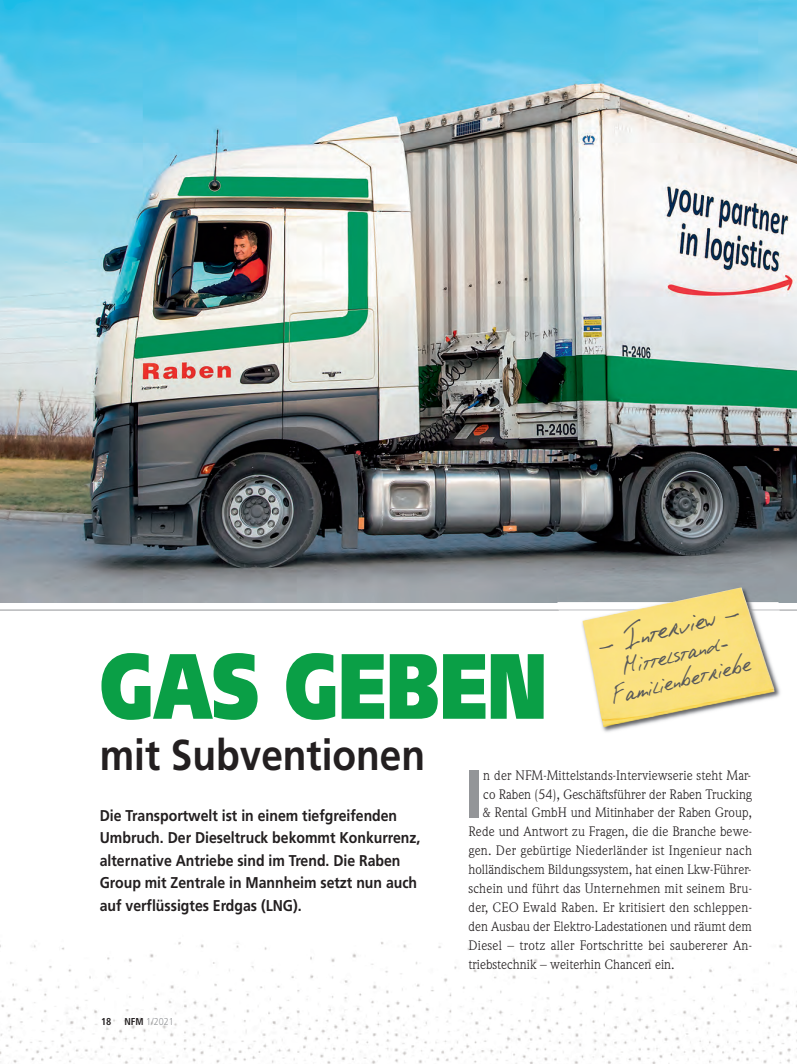
<style>
.page{position:relative;width:797px;height:1064px;background:#fff}
.page>*{position:absolute;margin:0;border:0;box-sizing:border-box;transform-origin:0 0}
.t1{font:900 92.5px "Frutiger";letter-spacing:-.005em;color:#0a9f46;scale:.75 1}
.t2{font:700 67.75px "Frutiger";color:#939598}
.t3{font:700 43.12px "Frutiger";color:#231f20;scale:.9 1}
.t4{font:31.25px "Phont Phreak's Handwriting";color:#57585a;scale:.9 1}
.t5{font:27.5px "Phont Phreak's Handwriting";color:#57585a;scale:.9 1}
.t6{font:700 15.62px/22.5px "Frutiger";color:#231f20;scale:.9 1}
.t7{font:13.5px "Weidemann";letter-spacing:.005em;color:#231f20}
.t8{font:300 10px "Frutiger";color:#939598;scale:.9 1}
.t9{font:700 condensed 10px "Frutiger";color:#231f20}
.s1{font-weight:700;font-stretch:condensed;color:#231f20}
</style>
<div class="page">
<img style="left:0;top:0;width:797px;height:602px">
<svg style="left:0;top:609px;width:797px;height:455px"></svg>
<img style="left:557px;top:602px;width:222px;height:8px">
<img style="left:554px;top:545px;width:224px;height:57px">
<img style="left:558px;top:610px;width:237px;height:138px">
<img style="left:681px;top:692px;width:93px;height:19px">
<p class="t4" style="left:592px;top:626px;width:164px;rotate:-14deg">- Interview -</p>
<p class="t5" style="left:618px;top:650px;width:122px;rotate:-14deg">Mittelstand–</p>
<p class="t1" style="left:100px;top:630px;width:597px">GAS GEBEN</p>
<p class="t5" style="left:608px;top:679px;width:159px;rotate:-14deg">Familienbetriebe</p>
<p class="t3" style="left:100px;top:729px;width:363px">mit Subventionen</p>
<p class="t6" style="left:100px;top:804px;width:358px">Die Transportwelt ist in einem tiefgreifenden Umbruch. Der Dieseltruck bekommt Konkurrenz, alternative Antriebe sind im Trend. Die Raben Group mit Zentrale in Mannheim setzt nun auch auf verflüssigtes Erdgas (LNG).</p>
<p class="t2" style="left:464px;top:754px;width:20px">I</p>
<p class="t7" style="left:483px;top:767px;width:269px">n der NFM-Mittelstands-Interviewserie steht Mar-</p>
<p class="t7" style="left:483px;top:786px;width:270px">co Raben (54), Geschäftsführer der Raben Trucking</p>
<p class="t7" style="left:483px;top:805px;width:270px">&amp; Rental GmbH und Mitinhaber der Raben Group,</p>
<p class="t7" style="left:468px;top:823px;width:285px">Rede und Antwort zu Fragen, die die Branche bewe-</p>
<p class="t7" style="left:468px;top:842px;width:285px">gen. Der gebürtige Niederländer ist Ingenieur nach</p>
<p class="t7" style="left:468px;top:861px;width:284px">holländischem Bildungssystem, hat einen Lkw-Führer-</p>
<p class="t7" style="left:468px;top:880px;width:285px">schein und führt das Unternehmen mit seinem Bru-</p>
<p class="t7" style="left:468px;top:899px;width:285px">der, CEO Ewald Raben. Er kritisiert den schleppen-</p>
<p class="t7" style="left:468px;top:918px;width:285px">den Ausbau der Elektro-Ladestationen und räumt dem</p>
<p class="t7" style="left:468px;top:937px;width:285px">Diesel – trotz aller Fortschritte bei saubererer An-</p>
<p class="t7" style="left:468px;top:956px;width:208px">triebstechnik – weiterhin Chancen ein.</p>
<p class="t9" style="left:101px;top:1015px;width:12px">18</p>
<p class="t8" style="left:124px;top:1016px;width:56px"><span class="s1">NFM</span> 1/2021</p>
</div>
